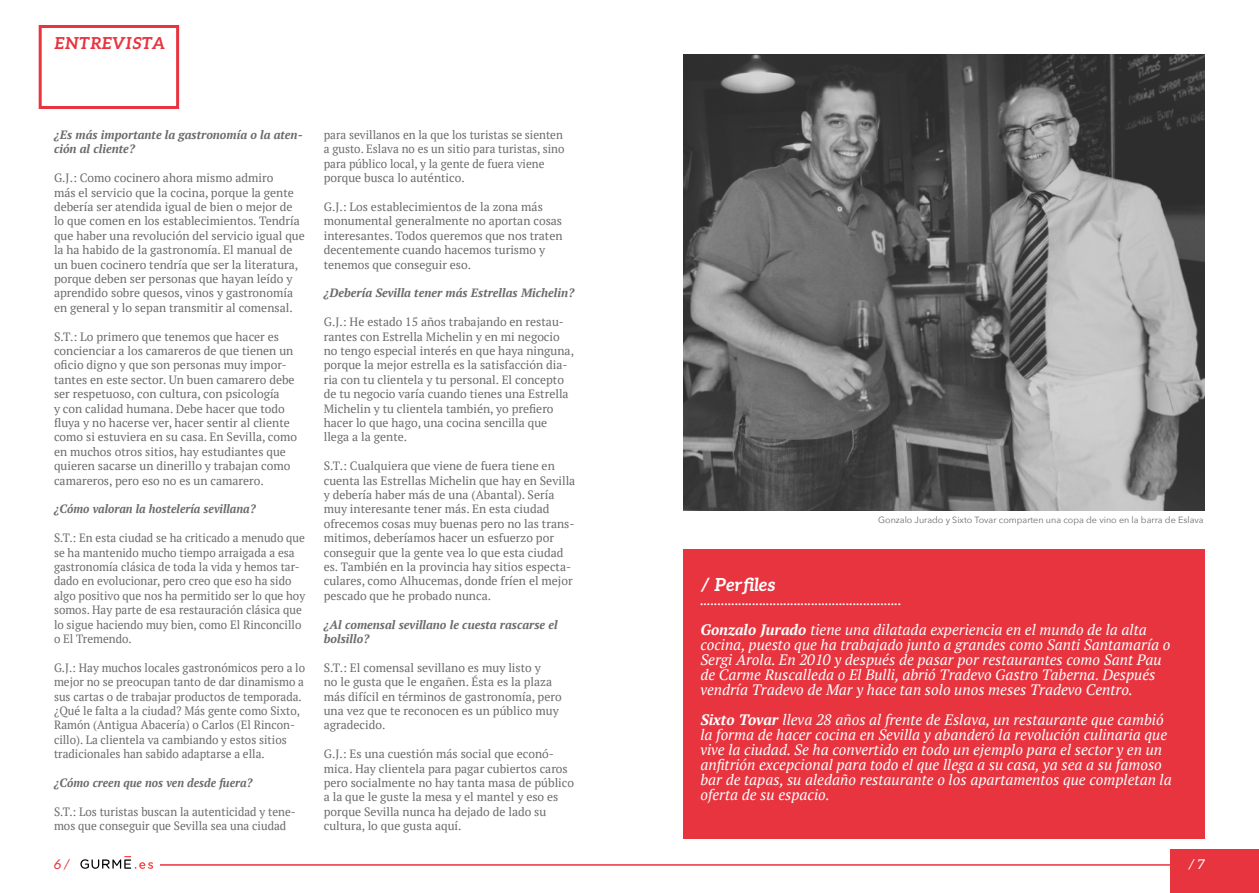
<style>
.page{position:relative;width:1259px;height:893px;background:#fff}
.page>*{position:absolute;margin:0;border:0;box-sizing:border-box;transform-origin:0 0}
.t1{font:italic 700 18px "Aleo";color:#fff}
.t2{font:italic 700 16.5px "Aleo";color:#e7343f}
.t3{font:italic 15px/15px "PT Serif";color:#fff}
.t4{font:italic 13.5px "Aleo";color:#e7343f}
.t5{font:italic 13.5px "Aleo";color:#fff}
.t6{font:12px/14.4px "PT Serif";color:#6b6b6a}
.t7{font:12px/14.4px "PT Serif";color:#6b6b6a;scale:.96 1}
.t8{font:italic 700 12px/14.4px "PT Serif";color:#6b6b6a}
.t9{font:italic 700 12px "PT Serif";color:#6b6b6a;scale:.96 1}
.t10{font:italic 700 12px "PT Serif";color:#fff}
.t11{font:9px "Avenir Next";color:#6b6b6a}
.s1{font-weight:700}
</style>
<div class="page">
<img style="left:683px;top:54px;width:522px;height:456px">
<div style="left:683px;top:549px;width:522px;height:290px;background:#e7343f"></div>
<div style="left:39px;top:25px;width:140px;height:84px;border:3px solid #e7343f"></div>
<div style="left:1170px;top:849px;width:89px;height:44px;background:#e7343f"></div>
<hr style="left:160px;top:864px;width:1013px;height:2px;background:#e7343f">
<svg style="left:80px;top:856px;width:73px;height:13px"></svg>
<h2 class="t2" style="left:54px;top:33px;width:112px">ENTREVISTA</h2>
<p class="t8" style="left:54px;top:127px;width:250px">¿Es más importante la gastronomía o la aten&shy;ción al cliente?</p>
<p class="t6" style="left:54px;top:171px;width:252px">G.J.: Como cocinero ahora mismo admiro<br>más el servicio que la cocina, porque la gente debería ser atendida igual de bien o mejor de lo que comen en los establecimientos. Tendría que haber una revolución del servicio igual que la ha habido de la gastronomía. El manual de un buen cocinero tendría que ser la literatura, porque deben ser personas que hayan leído y aprendido sobre quesos, vinos y gastronomía en general y lo sepan transmitir al comensal.</p>
<p class="t6" style="left:54px;top:329px;width:245px">S.T.: Lo primero que tenemos que hacer es concienciar a los camareros de que tienen un oficio digno y que son personas muy impor&shy;tantes en este sector. Un buen camarero debe ser respetuoso, con cultura, con psicología<br>y con calidad humana. Debe hacer que todo fluya y no hacerse ver, hacer sentir al cliente como si estuviera en su casa. En Sevilla, como en muchos otros sitios, hay estudiantes que quieren sacarse un dinerillo y trabajan como camareros, pero eso no es un camarero.</p>
<p class="t9" style="left:54px;top:501px;width:211px">¿Cómo valoran la hostelería sevillana?</p>
<p class="t7" style="left:54px;top:531px;width:263px">S.T.: En esta ciudad se ha criticado a menudo que se ha mantenido mucho tiempo arraigada a esa gastronomía clásica de toda la vida y hemos tar&shy;dado en evolucionar, pero creo que eso ha sido algo positivo que nos ha permitido ser lo que hoy somos. Hay parte de esa restauración clásica que lo sigue haciendo muy bien, como El Rinconcillo o El Tremendo.</p>
<p class="t7" style="left:54px;top:660px;width:263px">G.J.: Hay muchos locales gastronómicos pero a lo mejor no se preocupan tanto de dar dinamismo a sus cartas o de trabajar productos de temporada. ¿Qué le falta a la ciudad? Más gente como Sixto, Ramón (Antigua Abacería) o Carlos (El Rincon&shy;cillo). La clientela va cambiando y estos sitios tradicionales han sabido adaptarse a ella.</p>
<p class="t9" style="left:54px;top:775px;width:208px">¿Cómo creen que nos ven desde fuera?</p>
<p class="t7" style="left:54px;top:804px;width:253px">S.T.: Los turistas buscan la autenticidad y tene&shy;mos que conseguir que Sevilla sea una ciudad</p>
<p class="t7" style="left:324px;top:127px;width:252px">para sevillanos en la que los turistas se sienten a gusto. Eslava no es un sitio para turistas, sino para público local, y la gente de fuera viene porque busca lo auténtico.</p>
<p class="t6" style="left:324px;top:199px;width:240px">G.J.: Los establecimientos de la zona más monumental generalmente no aportan cosas interesantes. Todos queremos que nos traten decentemente cuando hacemos turismo y tenemos que conseguir eso.</p>
<p class="t8" style="left:324px;top:286px;width:252px">¿Debería Sevilla tener más Estrellas Michelin?</p>
<p class="t6" style="left:324px;top:315px;width:252px">G.J.: He estado 15 años trabajando en restau&shy;rantes con Estrella Michelin y en mi negocio no tengo especial interés en que haya ninguna, porque la mejor estrella es la satisfacción dia&shy;ria con tu clientela y tu personal. El concepto de tu negocio varía cuando tienes una Estrella Michelin y tu clientela también, yo prefiero hacer lo que hago, una cocina sencilla que llega a la gente.</p>
<p class="t6" style="left:324px;top:459px;width:253px">S.T.: Cualquiera que viene de fuera tiene en cuenta las Estrellas Michelin que hay en Sevilla y debería haber más de una (Abantal). Sería muy interesante tener más. En esta ciudad ofrecemos cosas muy buenas pero no las trans&shy;mitimos, deberíamos hacer un esfuerzo por conseguir que la gente vea lo que esta ciudad es. También en la provincia hay sitios especta&shy;culares, como Alhucemas, donde fríen el mejor pescado que he probado nunca.</p>
<p class="t8" style="left:324px;top:617px;width:235px">¿Al comensal sevillano le cuesta rascarse el bolsillo?</p>
<p class="t6" style="left:324px;top:660px;width:239px">S.T.: El comensal sevillano es muy listo y<br>no le gusta que le engañen. Ésta es la plaza más difícil en términos de gastronomía, pero una vez que te reconocen es un público muy agradecido.</p>
<p class="t6" style="left:324px;top:747px;width:252px">G.J.: Es una cuestión más social que econó&shy;mica. Hay clientela para pagar cubiertos caros pero socialmente no hay tanta masa de público a la que le guste la mesa y el mantel y eso es porque Sevilla nunca ha dejado de lado su cultura, lo que gusta aquí.</p>
<p class="t11" style="left:878px;top:512px;width:327px">Gonzalo Jurado y Sixto Tovar comparten una copa de vino en la barra de Eslava</p>
<h1 class="t1" style="left:700px;top:574px;width:76px">/ Perfiles</h1>
<p class="t10" style="left:700px;top:593px;width:203px">..........................................................</p>
<p class="t3" style="left:700px;top:622px;width:471px"><span class="s1">Gonzalo Jurado</span> tiene una dilatada experiencia en el mundo de la alta cocina, puesto que ha trabajado junto a grandes como Santi Santamaría o Sergi Arola. En 2010 y después de pasar por restaurantes como Sant Pau de Carme Ruscalleda o El Bulli, abrió Tradevo Gastro Taberna. Después vendría Tradevo de Mar y hace tan solo unos meses Tradevo Centro.</p>
<p class="t3" style="left:700px;top:712px;width:473px"><span class="s1">Sixto Tovar</span> lleva 28 años al frente de Eslava, un restaurante que cambió la forma de hacer cocina en Sevilla y abanderó la revolución culinaria que vive la ciudad. Se ha convertido en todo un ejemplo para el sector y en un anfitrión excepcional para todo el que llega a su casa, ya sea a su famoso bar de tapas, su aledaño restaurante o los apartamentos que completan la oferta de su espacio.</p>
<p class="t4" style="left:54px;top:856px;width:18px">6 /</p>
<p class="t5" style="left:1188px;top:856px;width:18px">/ 7</p>
</div>
